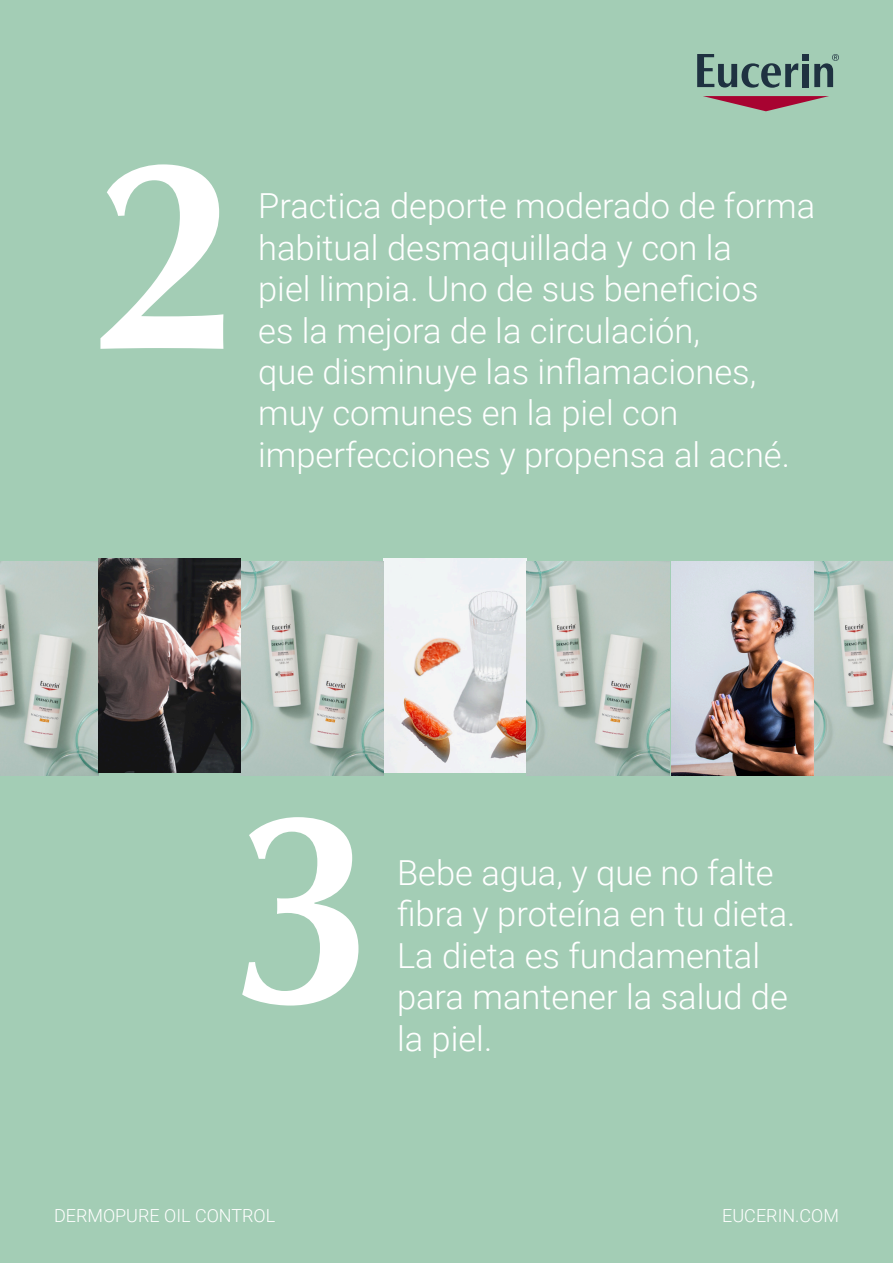
<style>
.page{position:relative;width:893px;height:1263px;background:#a3cdb5}
.page>*{position:absolute;margin:0;border:0;box-sizing:border-box;transform-origin:0 0}
.t1{font:700 263.85px "Eucerina Europe";color:#fff}
.t2{font:300 34.5px/41.4px "Roboto";color:#fff}
.t3{font:300 18px "Roboto";color:#fff}
</style>
<div class="page">
<svg style="left:703px;top:96px;width:126px;height:15px"></svg>
<svg style="left:814px;top:54px;width:25px;height:33px"></svg>
<svg style="left:697px;top:54px;width:111px;height:34px"></svg>
<div style="left:802px;top:64px;width:6px;height:23px;background:#1f3241"></div>
<img style="left:384px;top:558px;width:142px;height:214px">
<img style="left:0;top:561px;width:98px;height:215px">
<img style="left:241px;top:561px;width:143px;height:215px">
<img style="left:526px;top:561px;width:143px;height:215px">
<img style="left:671px;top:561px;width:222px;height:215px">
<img style="left:98px;top:558px;width:143px;height:214px">
<h1 class="t1" style="left:98px;top:107px;width:139px">2</h1>
<p class="t2" style="left:258px;top:184px;width:559px">Practica deporte moderado de forma habitual desmaquillada y con la<br>piel limpia. Uno de sus beneficios<br>es la mejora de la circulación,<br>que disminuye las inflamaciones, muy comunes en la piel con imperfecciones y propensa al acné.</p>
<h1 class="t1" style="left:238px;top:759px;width:134px">3</h1>
<p class="t2" style="left:397px;top:851px;width:400px">Bebe agua, y que no falte fibra y proteína en tu dieta.<br>La dieta es fundamental para mantener la salud de la piel.</p>
<p class="t3" style="left:54px;top:1203px;width:223px">DERMOPURE OIL CONTROL</p>
<p class="t3" style="left:722px;top:1203px;width:118px">EUCERIN.COM</p>
</div>
